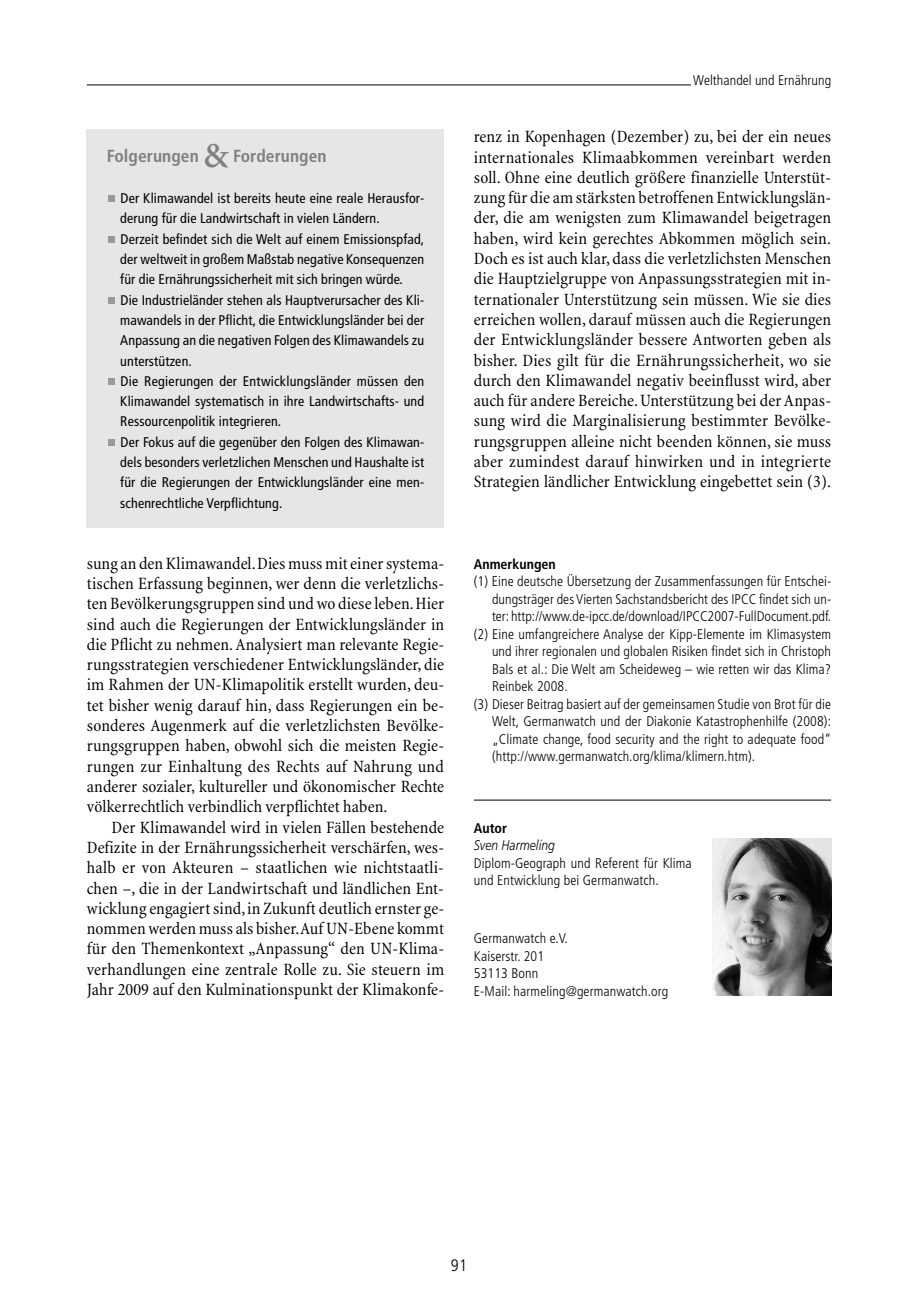
<style>
.page{position:relative;width:918px;height:1315px;background:#fff}
.page>*{position:absolute;margin:0;border:0;box-sizing:border-box;transform-origin:0 0}
.t1{font:condensed 17.5px/20.3px "Minion";letter-spacing:.01em;color:#000;text-align:justify}
.t2{font:700 condensed 17.5px "Frutiger";letter-spacing:.005em;color:#808080}
.t3{font:300 condensed 16.62px "Frutiger";color:#000}
.t4{font:300 condensed 14px/17.5px "Frutiger";letter-spacing:.01em;color:#000}
.t5{font:condensed 14px/20.3px "Frutiger";letter-spacing:.01em;color:#000}
.t6{font:700 condensed 14px "Frutiger";color:#000}
.t7{font:italic 300 14px "Frutiger";letter-spacing:.005em;color:#000;scale:.86 1}
.s1{font-family:"Minion";font-weight:600;font-stretch:normal;font-size:35px}
</style>
<div class="page">
<hr style="left:87px;top:85px;width:604px;height:1px;background:#000">
<hr style="left:474px;top:800px;width:357px;height:1px;background:#000">
<img style="left:712px;top:839px;width:119px;height:156px">
<div style="left:87px;top:129px;width:357px;height:399px;background:#e6e6e6"></div>
<div style="left:108px;top:439px;width:7px;height:7px;background:#999"></div>
<div style="left:108px;top:378px;width:7px;height:7px;background:#999"></div>
<div style="left:108px;top:297px;width:7px;height:7px;background:#999"></div>
<div style="left:108px;top:236px;width:7px;height:7px;background:#999"></div>
<div style="left:108px;top:195px;width:7px;height:7px;background:#999"></div>
<p class="t2" style="left:107px;top:149px;width:221px">Folgerungen <span class="s1">&amp;</span> Forderungen</p>
<p class="t5" style="left:120px;top:189px;width:305px">Der Klimawandel ist bereits heute eine reale Herausfor&shy;derung für die Landwirtschaft in vielen Ländern.<br>Derzeit befindet sich die Welt auf einem Emissionspfad, der weltweit in großem Maßstab negative Konsequenzen für die Ernährungssicherheit mit sich bringen würde.<br>Die Industrieländer stehen als Hauptverursacher des Kli&shy;mawandels in der Pflicht, die Entwicklungsländer bei der Anpassung an die negativen Folgen des Klimawandels zu unterstützen.<br>Die Regierungen der Entwicklungsländer müssen den Klimawandel systematisch in ihre Landwirtschafts- und Ressourcenpolitik integrieren.<br>Der Fokus auf die gegenüber den Folgen des Klimawan&shy;dels besonders verletzlichen Menschen und Haushalte ist für die Regierungen der Entwicklungsländer eine men&shy;schenrechtliche Verpflichtung.</p>
<p class="t1" style="left:87px;top:554px;width:359px">sung an den Klimawandel.Dies muss mit einer systema&shy;tischen Erfassung beginnen, wer denn die verletzlichs&shy;ten Bevölkerungsgruppen sind und wo diese leben.Hier sind auch die Regierungen der Entwicklungsländer in die Pflicht zu nehmen. Analysiert man relevante Regie&shy;rungsstrategien verschiedener Entwicklungsländer, die im Rahmen der UN-Klimapolitik erstellt wurden, deu&shy;tet bisher wenig darauf hin, dass Regierungen ein be&shy;sonderes Augenmerk auf die verletzlichsten Bevölke&shy;rungsgruppen haben, obwohl sich die meisten Regie&shy;rungen zur Einhaltung des Rechts auf Nahrung und anderer sozialer, kultureller und ökonomischer Rechte völkerrechtlich verbindlich verpflichtet haben.</p>
<p class="t1" style="left:87px;top:818px;width:359px;text-indent:25px">Der Klimawandel wird in vielen Fällen bestehende Defizite in der Ernährungssicherheit verschärfen, wes&shy;halb er von Akteuren – staatlichen wie nichtstaatli&shy;chen –, die in der Landwirtschaft und ländlichen Ent&shy;wicklung engagiert sind,in Zukunft deutlich ernster ge&shy;nommen werden muss als bisher.Auf UN-Ebene kommt für den Themenkontext „Anpassung“ den UN-Klima&shy;verhandlungen eine zentrale Rolle zu. Sie steuern im Jahr 2009 auf den Kulminationspunkt der Klimakonfe-</p>
<p class="t4" style="left:693px;top:73px;width:139px">Welthandel und Ernährung</p>
<p class="t1" style="left:474px;top:128px;width:359px">renz in Kopenhagen (Dezember) zu, bei der ein neues internationales Klimaabkommen vereinbart werden soll. Ohne eine deutlich größere finanzielle Unterstüt&shy;zung für die am stärksten betroffenen Entwicklungslän&shy;der, die am wenigsten zum Klimawandel beigetragen haben, wird kein gerechtes Abkommen möglich sein.<br>Doch es ist auch klar, dass die verletzlichsten Menschen die Hauptzielgruppe von Anpassungsstrategien mit in&shy;ternationaler Unterstützung sein müssen. Wie sie dies erreichen wollen, darauf müssen auch die Regierungen der Entwicklungsländer bessere Antworten geben als bisher. Dies gilt für die Ernährungssicherheit, wo sie durch den Klimawandel negativ beeinflusst wird, aber auch für andere Bereiche. Unterstützung bei der Anpas&shy;sung wird die Marginalisierung bestimmter Bevölke&shy;rungsgruppen alleine nicht beenden können, sie muss aber zumindest darauf hinwirken und in integrierte Strategien ländlicher Entwicklung eingebettet sein (3).</p>
<p class="t6" style="left:474px;top:558px;width:83px">Anmerkungen</p>
<p class="t4" style="left:474px;top:573px;width:359px">(1) Eine deutsche Übersetzung der Zusammenfassungen für Entschei-</p>
<p class="t4" style="left:492px;top:591px;width:341px">dungsträger des Vierten Sachstandsbericht des IPCC findet sich un-</p>
<p class="t4" style="left:492px;top:608px;width:341px">ter: http://www.de-ipcc.de/download/IPCC2007-FullDocument.pdf.</p>
<p class="t4" style="left:474px;top:626px;width:359px">(2) Eine umfangreichere Analyse der Kipp-Elemente im Klimasystem</p>
<p class="t4" style="left:492px;top:643px;width:340px">und ihrer regionalen und globalen Risiken findet sich in Christoph</p>
<p class="t4" style="left:492px;top:661px;width:340px">Bals et al.: Die Welt am Scheideweg – wie retten wir das Klima?</p>
<p class="t4" style="left:492px;top:678px;width:77px">Reinbek 2008.</p>
<p class="t4" style="left:474px;top:696px;width:359px">(3) Dieser Beitrag basiert auf der gemeinsamen Studie von Brot für die</p>
<p class="t4" style="left:492px;top:713px;width:340px">Welt, Germanwatch und der Diakonie Katastrophenhilfe (2008):</p>
<p class="t4" style="left:492px;top:731px;width:340px">„Climate change, food security and the right to adequate food“</p>
<p class="t4" style="left:492px;top:748px;width:265px">(http://www.germanwatch.org/klima/klimern.htm).</p>
<p class="t6" style="left:474px;top:822px;width:35px">Autor</p>
<p class="t7" style="left:474px;top:840px;width:96px">Sven Harmeling</p>
<p class="t4" style="left:474px;top:855px;width:219px">Diplom-Geograph und Referent für Klima und Entwicklung bei Germanwatch.</p>
<p class="t4" style="left:474px;top:930px;width:196px">Germanwatch e.V.<br>Kaiserstr. 201<br>53113 Bonn<br>E-Mail: harmeling@germanwatch.org</p>
<p class="t3" style="left:451px;top:1258px;width:18px">91</p>
</div>
